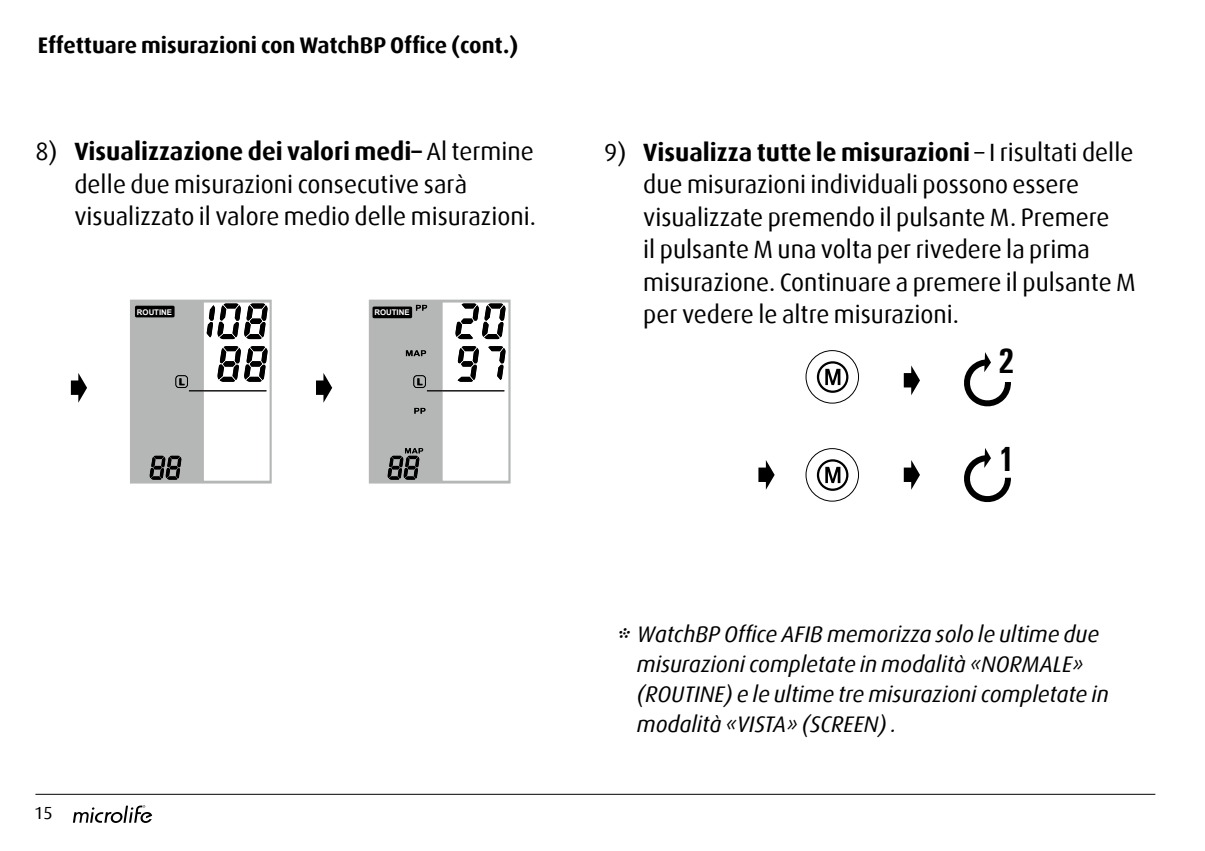
<style>
.page{position:relative;width:1205px;height:851px;background:#fff}
.page>*{position:absolute;margin:0;border:0;box-sizing:border-box;transform-origin:0 0}
.t1{font:700 35px "Univers Condensed";color:#000}
.t2{font:25px/32.5px "Dax";color:#000}
.t3{font:italic 22.5px/30px "Dax";color:#000}
.t4{font:700 22.5px "Dax";color:#000}
.t5{font:17.5px "Dax";color:#000}
.t6{font:700 7.75px "Arial";color:#fff}
.s1{font-weight:700}
.s2{font-size:30px}
</style>
<div class="page">
<hr style="left:35px;top:793px;width:1120px;height:1px;background:#000">
<svg style="left:73px;top:805px;width:79px;height:17px"></svg>
<svg style="left:904px;top:365px;width:16px;height:30px"></svg>
<svg style="left:904px;top:460px;width:16px;height:29px"></svg>
<svg style="left:758px;top:460px;width:16px;height:29px"></svg>
<div style="left:806px;top:350px;width:53px;height:53px;border:1px solid #000;border-radius:50%"></div>
<svg style="left:817px;top:361px;width:31px;height:32px"></svg>
<div style="left:806px;top:448px;width:53px;height:53px;border:1px solid #000;border-radius:50%"></div>
<svg style="left:817px;top:459px;width:31px;height:32px"></svg>
<svg style="left:964px;top:352px;width:47px;height:55px"></svg>
<svg style="left:964px;top:448px;width:47px;height:55px"></svg>
<svg style="left:71px;top:373px;width:16px;height:29px"></svg>
<svg style="left:316px;top:373px;width:16px;height:29px"></svg>
<svg style="left:130px;top:299px;width:142px;height:184px"></svg>
<svg style="left:369px;top:299px;width:141px;height:184px"></svg>
<div style="left:132px;top:313px;width:56px;height:58px;background:#b5b6b6"></div>
<div style="left:135px;top:305px;width:40px;height:12px;background:#000;border-radius:2px"></div>
<div style="left:370px;top:312px;width:52px;height:27px;background:#b5b6b6"></div>
<div style="left:372px;top:306px;width:40px;height:12px;background:#000;border-radius:2px"></div>
<p class="t4" style="left:38px;top:33px;width:482px">Effettuare misurazioni con WatchBP Office (cont.)</p>
<p class="t2" style="left:74px;top:135px;width:463px;text-indent:-39px">8) <span class="s1">Visualizzazione dei valori medi–</span> Al termine delle due misurazioni consecutive sarà visualizzato il valore medio delle misurazioni.</p>
<p class="t2" style="left:643px;top:136px;width:494px;text-indent:-39px">9) <span class="s1">Visualizza tutte le misurazioni</span> – I risultati delle due misurazioni individuali possono essere visualizzate premendo il pulsante M. Premere<br>il pulsante M una volta per rivedere la prima misurazione. Continuare a premere il pulsante M per vedere le altre misurazioni.</p>
<p class="t6" style="left:137px;top:307px;width:37px">ROUTINE</p>
<p class="t6" style="left:374px;top:307px;width:37px">ROUTINE</p>
<h1 class="t1" style="left:997px;top:340px;width:18px">2</h1>
<h1 class="t1" style="left:997px;top:437px;width:18px">1</h1>
<p class="t5" style="left:34px;top:803px;width:20px">15</p>
<p class="t3" style="left:637px;top:619px;width:473px;text-indent:-21px"><span class="s2">*</span> WatchBP Office AFIB memorizza solo le ultime due misurazioni completate in modalità «NORMALE» (ROUTINE) e le ultime tre misurazioni completate in modalità «VISTA» (SCREEN) .</p>
</div>
